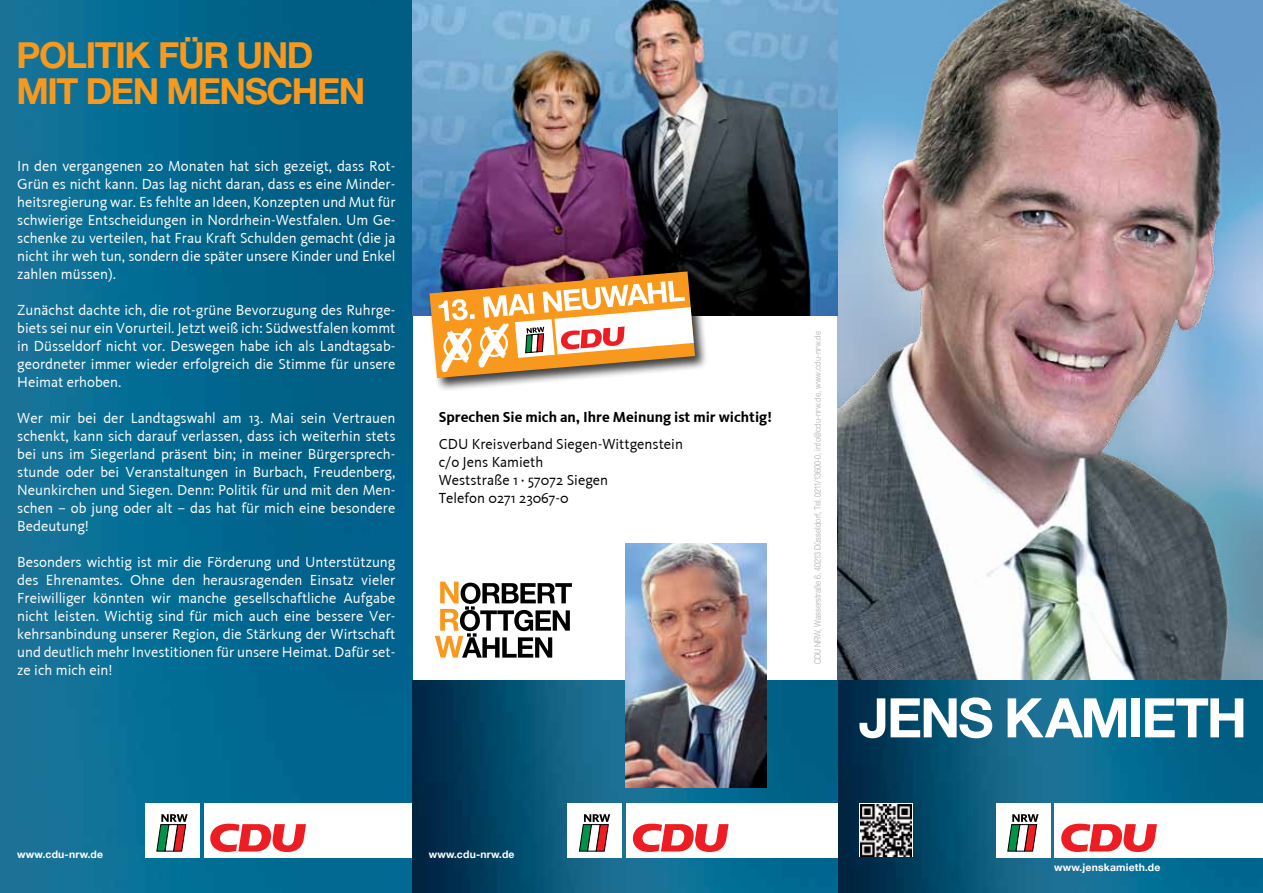
<style>
.page{position:relative;width:1263px;height:893px;background:#fff}
.page>*{position:absolute;margin:0;border:0;box-sizing:border-box;transform-origin:0 0}
.t1{font:700 54.6px "CDU Helvetica";color:#fff}
.t2{font:700 36px/36px "CDU Helvetica";color:#f8991d}
.t3{font:15px/18px "Kievit";color:#fff;text-align:justify}
.t4{font:15px/18px "Kievit";color:#000}
.t5{font:700 15px "Kievit";color:#000}
.t6{font:700 10.35px "CDU Helvetica";letter-spacing:.02em;color:#fff}
.t7{font:9px "CDU Helvetica";color:#bcbec0;scale:.85 1}
</style>
<div class="page">
<img style="left:838px;top:0;width:425px;height:680px">
<img style="left:0;top:0;width:412px;height:893px">
<div style="left:145px;top:803px;width:54px;height:55px;background:#fff"></div>
<div style="left:204px;top:803px;width:211px;height:55px;background:#fff"></div>
<svg style="left:210px;top:824px;width:96px;height:28px"></svg>
<svg style="left:156px;top:814px;width:32px;height:38px"></svg>
<img style="left:412px;top:680px;width:851px;height:213px">
<div style="left:996px;top:803px;width:54px;height:55px;background:#fff"></div>
<div style="left:1055px;top:803px;width:208px;height:55px;background:#fff"></div>
<svg style="left:1061px;top:824px;width:96px;height:28px"></svg>
<svg style="left:1007px;top:814px;width:32px;height:38px"></svg>
<img style="left:412px;top:0;width:426px;height:315px">
<div style="left:568px;top:803px;width:54px;height:55px;background:#fff"></div>
<div style="left:626px;top:803px;width:212px;height:55px;background:#fff"></div>
<svg style="left:632px;top:824px;width:97px;height:28px"></svg>
<svg style="left:578px;top:814px;width:32px;height:38px"></svg>
<div style="left:428px;top:270px;width:281px;height:122px;background:#000;opacity:.75"></div>
<svg style="left:429px;top:271px;width:266px;height:107px"></svg>
<svg style="left:859px;top:804px;width:54px;height:53px"></svg>
<img style="left:860px;top:805px;width:51px;height:51px">
<img style="left:626px;top:544px;width:140px;height:243px">
<svg style="left:435px;top:582px;width:137px;height:76px"></svg>
<h2 class="t2" style="left:17px;top:37px;width:297px">POLITIK FÜR UND<br>MIT</h2>
<h2 class="t2" style="left:86px;top:73px;width:107px">DEN MENS</h2>
<h2 class="t2" style="left:267px;top:73px;width:50px">CHEN</h2>
<p class="t3" style="left:17px;top:157px;width:380px">In den vergangenen 20 Monaten hat sich gezeigt, dass Rot-Grün es nicht kann. Das lag nicht daran, dass es eine Minder&shy;heitsregierung war. Es fehlte an Ideen, Konzepten und Mut für schwierige Entscheidungen in Nordrhein-Westfalen. Um Ge&shy;schenke zu verteilen, hat Frau Kraft Schulden gemacht (die ja nicht ihr weh tun, sondern die später unsere Kinder und Enkel zahlen müssen).</p>
<p class="t3" style="left:17px;top:301px;width:380px">Zunächst dachte ich, die rot-grüne Bevorzugung des Ruhrge&shy;biets sei nur ein Vorurteil. Jetzt weiß ich: Südwestfalen kommt in Düsseldorf nicht vor. Deswegen habe ich als Landtagsab&shy;geordneter immer wieder erfolgreich die Stimme für unsere Heimat erhoben.</p>
<p class="t3" style="left:17px;top:409px;width:380px">Wer mir bei der Landtagswahl am 13. Mai sein Vertrauen schenkt, kann sich darauf verlassen, dass ich weiterhin stets bei uns im Siegerland präsent bin; in meiner Bürgersprech&shy;stunde oder bei Veranstaltungen in Burbach, Freudenberg, Neunkirchen und Siegen. Denn: Politik für und mit den Men&shy;schen – ob jung oder alt – das hat für mich eine besondere Bedeutung!</p>
<p class="t3" style="left:17px;top:553px;width:380px">Besonders wichtig ist mir die Förderung und Unterstützung des Ehrenamtes. Ohne den herausragenden Einsatz vieler Freiwilliger könnten wir manche gesellschaftliche Aufgabe nicht leisten. Wichtig sind für mich auch eine bessere Ver&shy;kehrsanbindung unserer Region, die Stärkung der Wirtschaft und deutlich mehr Investitionen für unsere Heimat. Dafür set&shy;ze ich mich ein!</p>
<p class="t5" style="left:439px;top:408px;width:335px">Sprechen Sie mich an, Ihre Meinung ist mir wichtig!</p>
<p class="t4" style="left:439px;top:435px;width:246px">CDU Kreisverband Siegen-Wittgenstein c/o Jens Kamieth<br>Weststraße 1 · 57072 Siegen<br>Telefon 0271 23067-0</p>
<p class="t7" style="left:812px;top:664px;width:393px;rotate:-90deg">CDU NRW, Wasserstraße 6, 40213 Düsseldorf, Tel. 0211/13600-0, info@cdu-nrw.de, www.cdu-nrw.de</p>
<h1 class="t1" style="left:859px;top:684px;width:389px">jens Kamieth</h1>
<p class="t6" style="left:17px;top:848px;width:87px">www.cdu-nrw.de</p>
<p class="t6" style="left:429px;top:848px;width:87px">www.cdu-nrw.de</p>
<p class="t6" style="left:1054px;top:860px;width:108px">www.jenskamieth.de</p>
</div>
